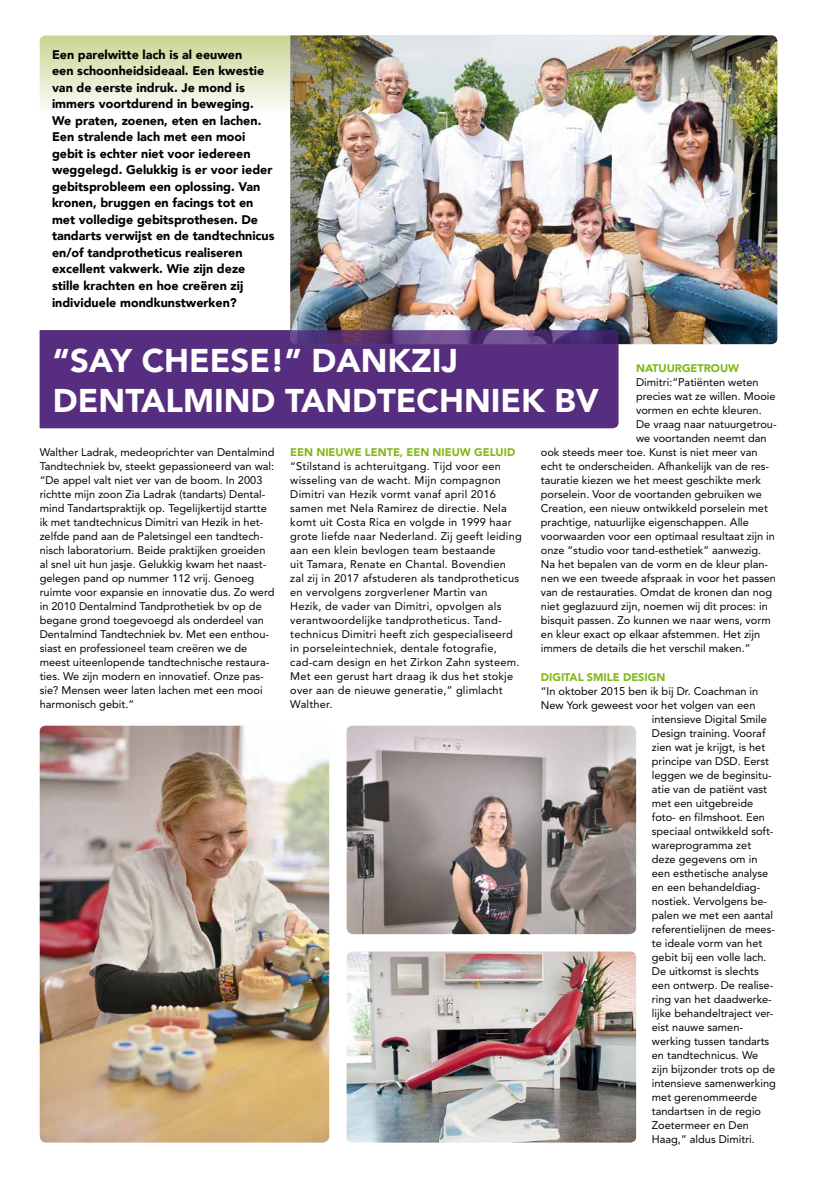
<style>
.page{position:relative;width:817px;height:1177px;background:#fff}
.page>*{position:absolute;margin:0;border:0;box-sizing:border-box;transform-origin:0 0}
.t1{font:900 32.8px/40px "Avenir";color:#fff}
.t2{font:900 12.5px/16.5px "Avenir";color:#000}
.t3{font:11px/14px "Avenir LT Std";color:#000}
.t4{font:11px/14px "Avenir LT Std";letter-spacing:.02em;color:#000}
.t5{font:900 11px "Avenir LT Std";color:#83b81a}
</style>
<div class="page">
<svg style="left:40px;top:35px;width:250px;height:73px;background:#e1e7c3"></svg>
<img style="left:290px;top:35px;width:487px;height:309px">
<svg style="left:40px;top:330px;width:578px;height:98px;background:#572f7e"></svg>
<img style="left:40px;top:725px;width:289px;height:417px">
<img style="left:346px;top:725px;width:290px;height:209px">
<img style="left:346px;top:951px;width:290px;height:191px">
<p class="t2" style="left:52px;top:46px;width:224px">Een parelwitte lach is al eeuwen<br>een schoonheidsideaal. Een kwestie van de eerste indruk. Je mond is immers voortdurend in beweging.<br>We praten, zoenen, eten en lachen.<br>Een stralende lach met een mooi gebit is echter niet voor iedereen weggelegd. Gelukkig is er voor ieder gebitsprobleem een oplossing. Van kronen, bruggen en facings tot en met volledige gebitsprothesen. De tandarts verwijst en de tandtechnicus en/of tandprotheticus realiseren excellent vakwerk. Wie zijn deze stille krachten en hoe creëren zij individuele mondkunstwerken?</p>
<h1 class="t1" style="left:53px;top:340px;width:547px">“SAY CHEESE!” DANKZIJ<br>DENTALMIND TANDTECHNIEK BV</h1>
<p class="t5" style="left:636px;top:362px;width:105px">NATUURGETROUW</p>
<p class="t3" style="left:636px;top:376px;width:142px">Dimitri:“Patiënten weten precies wat ze willen. Mooie vormen en echte kleuren.<br>De vraag naar natuurgetrou&shy;we voortanden neemt dan</p>
<p class="t3" style="left:40px;top:445px;width:236px">Walther Ladrak, medeoprichter van Dentalmind Tandtechniek bv, steekt gepassioneerd van wal: “De appel valt niet ver van de boom. In 2003 richtte mijn zoon Zia Ladrak (tandarts) Dental&shy;mind Tandartspraktijk op. Tegelijkertijd startte ik met tandtechnicus Dimitri van Hezik in het&shy;zelfde pand aan de Paletsingel een tandtech&shy;nisch laboratorium. Beide praktijken groeiden al snel uit hun jasje. Gelukkig kwam het naast&shy;gelegen pand op nummer 112 vrij. Genoeg ruimte voor expansie en innovatie dus. Zo werd in 2010 Dentalmind Tandprothetiek bv op de begane grond toegevoegd als onderdeel van Dentalmind Tandtechniek bv. Met een enthou&shy;siast en professioneel team creëren we de meest uiteenlopende tandtechnische restaura&shy;ties. We zijn modern en innovatief. Onze pas&shy;sie? Mensen weer laten lachen met een mooi harmonisch gebit.”</p>
<p class="t5" style="left:290px;top:446px;width:226px">EEN NIEUWE LENTE, EEN NIEUW GELUID</p>
<p class="t4" style="left:290px;top:459px;width:233px">“Stilstand is achteruitgang. Tijd voor een wisseling van de wacht. Mijn compagnon Dimitri van Hezik vormt vanaf april 2016 samen met Nela Ramirez de directie. Nela komt uit Costa Rica en volgde in 1999 haar grote liefde naar Nederland. Zij geeft leiding aan een klein bevlogen team bestaande<br>uit Tamara, Renate en Chantal. Bovendien zal zij in 2017 afstuderen als tandprotheticus en vervolgens zorgverlener Martin van<br>Hezik, de vader van Dimitri, opvolgen als verantwoordelijke tandprotheticus. Tand&shy;technicus Dimitri heeft zich gespecialiseerd in porseleintechniek, dentale fotografie, cad-cam design en het Zirkon Zahn systeem.<br>Met een gerust hart draag ik dus het stokje over aan de nieuwe generatie,” glimlacht Walther.</p>
<p class="t3" style="left:540px;top:445px;width:237px">ook steeds meer toe. Kunst is niet meer van echt te onderscheiden. Afhankelijk van de res&shy;tauratie kiezen we het meest geschikte merk porselein. Voor de voortanden gebruiken we Creation, een nieuw ontwikkeld porselein met prachtige, natuurlijke eigenschappen. Alle voorwaarden voor een optimaal resultaat zijn in onze “studio voor tand-esthetiek” aanwezig.<br>Na het bepalen van de vorm en de kleur plan&shy;nen we een tweede afspraak in voor het passen van de restauraties. Omdat de kronen dan nog niet geglazuurd zijn, noemen wij dit proces: in bisquit passen. Zo kunnen we naar wens, vorm en kleur exact op elkaar afstemmen. Het zijn immers de details die het verschil maken.”</p>
<p class="t5" style="left:540px;top:670px;width:126px">DIGITAL SMILE DESIGN</p>
<p class="t3" style="left:540px;top:683px;width:219px">“In oktober 2015 ben ik bij Dr. Coachman in</p>
<p class="t3" style="left:540px;top:697px;width:216px">New York geweest voor het volgen van een</p>
<p class="t3" style="left:651px;top:711px;width:117px">intensieve Digital Smile</p>
<p class="t3" style="left:651px;top:725px;width:115px">Design training. Vooraf</p>
<p class="t3" style="left:651px;top:739px;width:115px">zien wat je krijgt, is het</p>
<p class="t3" style="left:651px;top:753px;width:118px">principe van DSD. Eerst</p>
<p class="t3" style="left:651px;top:767px;width:121px">leggen we de beginsitu-</p>
<p class="t3" style="left:651px;top:781px;width:117px">atie van de patiënt vast</p>
<p class="t3" style="left:651px;top:795px;width:103px">met een uitgebreide</p>
<p class="t3" style="left:651px;top:809px;width:115px">foto- en filmshoot. Een</p>
<p class="t3" style="left:651px;top:823px;width:123px">speciaal ontwikkeld soft-</p>
<p class="t3" style="left:651px;top:837px;width:101px">wareprogramma zet</p>
<p class="t3" style="left:651px;top:851px;width:107px">deze gegevens om in</p>
<p class="t3" style="left:651px;top:865px;width:118px">een esthetische analyse</p>
<p class="t3" style="left:651px;top:879px;width:110px">en een behandeldiag-</p>
<p class="t3" style="left:651px;top:893px;width:117px">nostiek. Vervolgens be-</p>
<p class="t3" style="left:651px;top:907px;width:123px">palen we met een aantal</p>
<p class="t3" style="left:651px;top:921px;width:125px">referentielijnen de mees-</p>
<p class="t3" style="left:651px;top:935px;width:112px">te ideale vorm van het</p>
<p class="t3" style="left:651px;top:949px;width:116px">gebit bij een volle lach.</p>
<p class="t3" style="left:651px;top:963px;width:108px">De uitkomst is slechts</p>
<p class="t3" style="left:651px;top:977px;width:123px">een ontwerp. De realise-</p>
<p class="t3" style="left:651px;top:991px;width:122px">ring van het daadwerke-</p>
<p class="t3" style="left:651px;top:1005px;width:123px">lijke behandeltraject ver-</p>
<p class="t3" style="left:651px;top:1019px;width:93px">eist nauwe samen-</p>
<p class="t3" style="left:651px;top:1033px;width:119px">werking tussen tandarts</p>
<p class="t3" style="left:651px;top:1048px;width:108px">en tandtechnicus. We</p>
<p class="t3" style="left:651px;top:1062px;width:125px">zijn bijzonder trots op de</p>
<p class="t3" style="left:651px;top:1076px;width:125px">intensieve samenwerking</p>
<p class="t3" style="left:651px;top:1090px;width:107px">met gerenommeerde</p>
<p class="t3" style="left:651px;top:1104px;width:111px">tandartsen in de regio</p>
<p class="t3" style="left:651px;top:1118px;width:99px">Zoetermeer en Den</p>
<p class="t3" style="left:651px;top:1132px;width:105px">Haag,” aldus Dimitri.</p>
</div>
